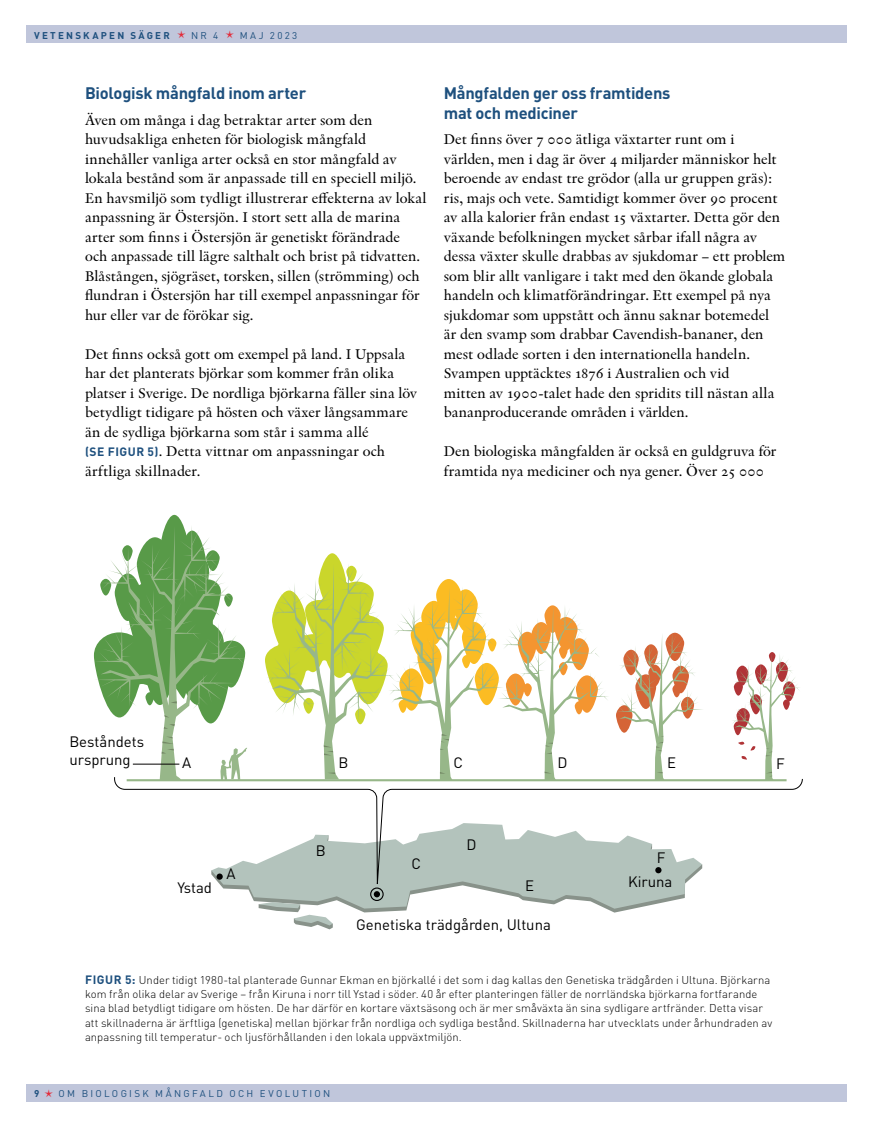
<style>
.page{position:relative;width:872px;height:1127px;background:#fff}
.page>*{position:absolute;margin:0;border:0;box-sizing:border-box;transform-origin:0 0}
.t1{font:700 16.5px/19.5px "DIN Pro";letter-spacing:-.015em;color:#1e507e}
.t2{font:14.85px/17.9px "DIN Pro";color:#000}
.Brödtext{font:14.7px/19.5px "Indigo Antiqua 2";color:#000}
.Figur{font:300 11.25px/14.2px "DIN Pro";letter-spacing:.005em;color:#000}
.t3{font:9.75px "DIN Pro";letter-spacing:.235em;color:#1e507e}
.t4{font:700 9.75px "DIN Pro";letter-spacing:.23em;color:#1e507e}
.s1{font-family:"DIN Pro";font-weight:700;font-size:12px;color:#1e507e}
.s2{font-weight:700;font-size:12px;color:#1e507e}
</style>
<div class="page">
<div style="left:26px;top:1084px;width:820px;height:17px;background:#c0c6db"></div>
<div style="left:26px;top:26px;width:820px;height:17px;background:#c0c6db"></div>
<svg style="left:161px;top:515px;width:27px;height:64px"></svg>
<svg style="left:357px;top:909px;width:274px;height:3px"></svg>
<svg style="left:253px;top:899px;width:426px;height:10px"></svg>
<svg style="left:259px;top:902px;width:74px;height:27px"></svg>
<svg style="left:114px;top:779px;width:688px;height:120px"></svg>
<svg style="left:374px;top:891px;width:6px;height:6px"></svg>
<div style="left:370px;top:887px;width:14px;height:14px;border:1px solid #000;border-radius:50%"></div>
<div style="left:216px;top:873px;width:7px;height:7px;background:#000;border-radius:50%"></div>
<svg style="left:655px;top:867px;width:6px;height:6px"></svg>
<svg style="left:615px;top:632px;width:88px;height:148px"></svg>
<svg style="left:265px;top:553px;width:344px;height:227px"></svg>
<svg style="left:94px;top:525px;width:153px;height:257px"></svg>
<svg style="left:731px;top:653px;width:69px;height:127px"></svg>
<p class="t4" style="left:34px;top:28px;width:137px">VETENSKAPEN SÄGER</p>
<p class="t3" style="left:191px;top:28px;width:29px">NR 4</p>
<p class="t3" style="left:240px;top:28px;width:59px">MAJ 2023</p>
<h2 class="t1" style="left:85px;top:83px;width:223px">Biologisk mångfald inom arter</h2>
<p class="Brödtext" style="left:85px;top:110px;width:343px">Även om många i dag betraktar arter som den huvudsakliga enheten för biologisk mångfald innehåller vanliga arter också en stor mångfald av lokala bestånd som är anpassade till en speciell miljö.<br>En havsmiljö som tydligt illustrerar effekterna av lokal anpassning är Östersjön. I stort sett alla de marina arter som finns i Östersjön är genetiskt förändrade<br>och anpassade till lägre salthalt och brist på tidvatten.<br>Blåstången, sjögräset, torsken, sillen (strömming) och flundran i Östersjön har till exempel anpassningar för hur eller var de förökar sig.</p>
<p class="Brödtext" style="left:85px;top:344px;width:334px">Det finns också gott om exempel på land. I Uppsala har det planterats björkar som kommer från olika platser i Sverige. De nordliga björkarna fäller sina löv betydligt tidigare på hösten och växer långsammare än de sydliga björkarna som står i samma allé<br><span class="s1">(SE FIGUR 5)</span>. Detta vittnar om anpassningar och ärftliga skillnader.</p>
<h2 class="t1" style="left:444px;top:83px;width:228px">Mångfalden ger oss framtidens mat och mediciner</h2>
<p class="Brödtext" style="left:444px;top:129px;width:343px">Det finns över 7 000 ätliga växtarter runt om i världen, men i dag är över 4 miljarder människor helt beroende av endast tre grödor (alla ur gruppen gräs): ris, majs och vete. Samtidigt kommer över 90 procent av alla kalorier från endast 15 växtarter. Detta gör den växande befolkningen mycket sårbar ifall några av dessa växter skulle drabbas av sjukdomar – ett problem som blir allt vanligare i takt med den ökande globala handeln och klimatförändringar. Ett exempel på nya sjukdomar som uppstått och ännu saknar botemedel är den svamp som drabbar Cavendish-bananer, den mest odlade sorten i den internationella handeln.<br>Svampen upptäcktes 1876 i Australien och vid<br>mitten av 1900-talet hade den spridits till nästan alla bananproducerande områden i världen.</p>
<p class="Brödtext" style="left:444px;top:441px;width:334px">Den biologiska mångfalden är också en guldgruva för framtida nya mediciner och nya gener. Över 25 000</p>
<p class="t2" style="left:69px;top:732px;width:76px">Beståndets ursprung</p>
<p class="t2" style="left:453px;top:753px;width:11px">C</p>
<p class="t2" style="left:776px;top:753px;width:10px">F</p>
<p class="t2" style="left:182px;top:753px;width:11px">A</p>
<p class="t2" style="left:557px;top:753px;width:12px">D</p>
<p class="t2" style="left:338px;top:753px;width:11px">B</p>
<p class="t2" style="left:667px;top:753px;width:10px">E</p>
<p class="t2" style="left:177px;top:878px;width:36px">Ystad</p>
<p class="t2" style="left:226px;top:864px;width:11px">A</p>
<p class="t2" style="left:316px;top:841px;width:11px">B</p>
<p class="t2" style="left:411px;top:854px;width:11px">C</p>
<p class="t2" style="left:466px;top:835px;width:12px">D</p>
<p class="t2" style="left:525px;top:876px;width:10px">E</p>
<p class="t2" style="left:356px;top:915px;width:196px">Genetiska trädgården, Ultuna</p>
<p class="t2" style="left:656px;top:847px;width:10px">F</p>
<p class="t2" style="left:628px;top:872px;width:46px">Kiruna</p>
<p class="Figur" style="left:85px;top:972px;width:688px"><span class="s2">FIGUR 5:</span> Under tidigt 1980-tal planterade Gunnar Ekman en björkallé i det som i dag kallas den Genetiska trädgården i Ultuna. Björkarna kom från olika delar av Sverige – från Kiruna i norr till Ystad i söder. 40 år efter planteringen fäller de norrländska björkarna fortfarande sina blad betydligt tidigare om hösten. De har därför en kortare växtsäsong och är mer småväxta än sina sydligare artfränder. Detta visar att skillnaderna är ärftliga (genetiska) mellan björkar från nordliga och sydliga bestånd. Skillnaderna har utvecklats under århundraden av anpassning till temperatur- och ljusförhållanden i den lokala uppväxtmiljön.</p>
<p class="t4" style="left:34px;top:1086px;width:7px">9</p>
<p class="t3" style="left:59px;top:1086px;width:273px">OM BIOLOGISK MÅNGFALD OCH EVOLUTION</p>
</div>
